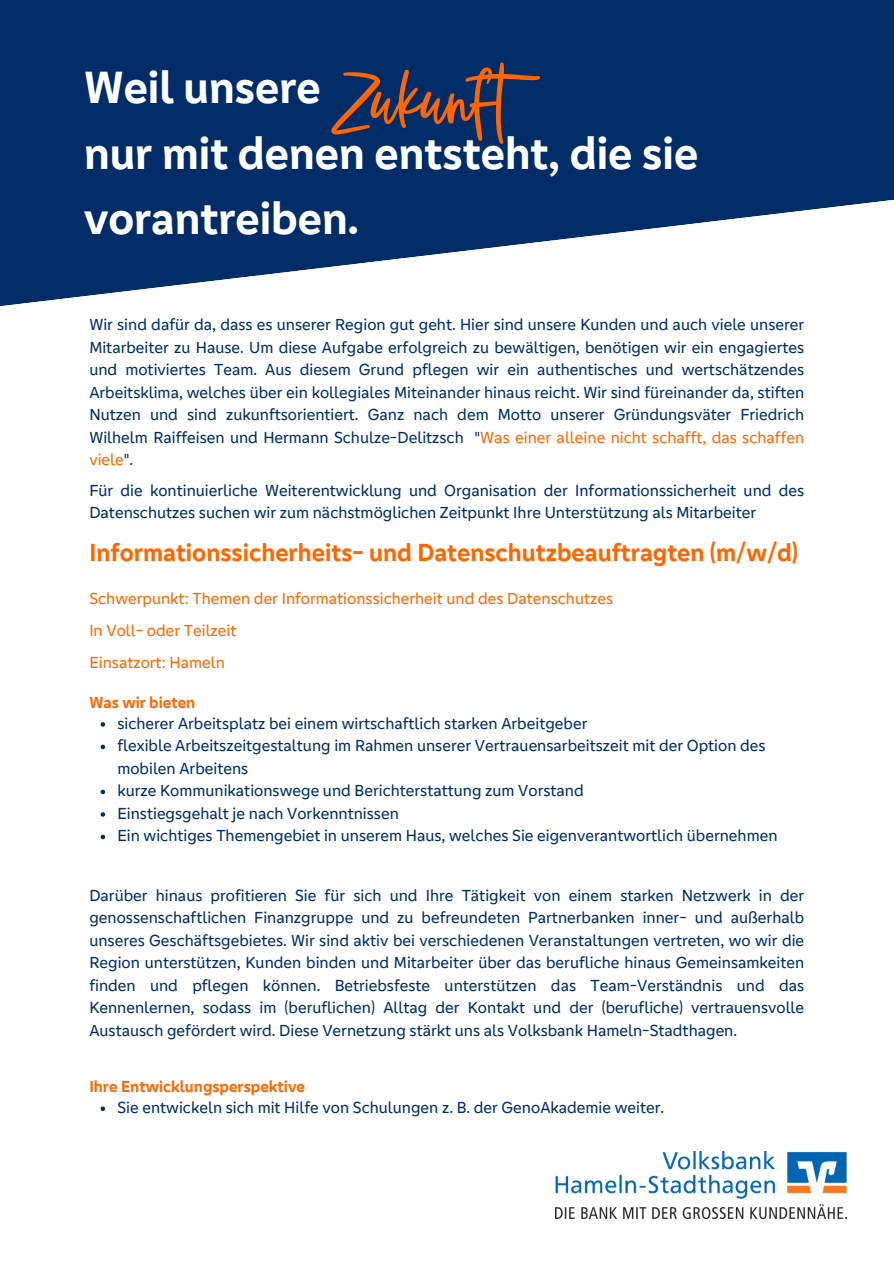
<style>
.page{position:relative;width:894px;height:1264px;background:#fff}
.page>*{position:absolute;margin:0;border:0;box-sizing:border-box;transform-origin:0 0}
.t1{font:100.05px "Sugar Melon";color:#f60}
.t2{font:700 46.65px/65.2px "Genos GFG";color:#fff}
.t3{font:700 25.5px "Genos GFG";color:#f60}
.t4{font:16.5px/22.5px "Genos GFG";color:#002d67}
.t5{font:16.5px "Genos GFG";color:#f60}
.t6{font:700 16.5px "Genos GFG";color:#f60}
.s1{color:#f60}
</style>
<div class="page">
<svg style="left:0;top:0;width:893px;height:307px;fill:#002d67"></svg>
<img style="left:556px;top:1151px;width:290px;height:67px">
<svg style="left:101px;top:722px;width:4px;height:4px"></svg>
<svg style="left:101px;top:744px;width:4px;height:5px"></svg>
<svg style="left:101px;top:789px;width:4px;height:5px"></svg>
<svg style="left:101px;top:812px;width:4px;height:4px"></svg>
<svg style="left:101px;top:834px;width:4px;height:5px"></svg>
<svg style="left:101px;top:1106px;width:4px;height:4px"></svg>
<p class="t1" style="left:331px;top:57px;width:242px">Zukunft</p>
<h2 class="t2" style="left:84px;top:55px;width:615px">Weil unsere<br>nur mit denen entsteht, die sie vorantreiben.</h2>
<h4 class="t4" style="left:89px;top:314px;width:716px;text-align:justify">Wir sind dafür da, dass es unserer Region gut geht. Hier sind unsere Kunden und auch viele unserer Mitarbeiter zu Hause. Um diese Aufgabe erfolgreich zu bewältigen, benötigen wir ein engagiertes und motiviertes Team. Aus diesem Grund pflegen wir ein authentisches und wertschätzendes Arbeitsklima, welches über ein kollegiales Miteinander hinaus reicht. Wir sind füreinander da, stiften Nutzen und sind zukunftsorientiert. Ganz nach dem Motto unserer Gründungsväter Friedrich Wilhelm Raiffeisen und Hermann Schulze-Delitzsch "<span class="s1">Was einer alleine nicht schafft, das schaffen viele</span>".</h4>
<p class="t4" style="left:89px;top:479px;width:716px">Für die kontinuierliche Weiterentwicklung und Organisation der Informationssicherheit und des<br>Datenschutzes suchen wir zum nächstmöglichen Zeitpunkt Ihre Unterstützung als Mitarbeiter</p>
<h3 class="t3" style="left:89px;top:537px;width:710px">Informationssicherheits- und Datenschutzbeauftragten (m/w/d)</h3>
<p class="t5" style="left:89px;top:589px;width:525px">Schwerpunkt: Themen der Informationssicherheit und des Datenschutzes</p>
<p class="t5" style="left:89px;top:620px;width:149px">In Voll- oder Teilzeit</p>
<p class="t5" style="left:89px;top:652px;width:137px">Einsatzort: Hameln</p>
<p class="t6" style="left:89px;top:692px;width:107px">Was wir bieten</p>
<p class="t4" style="left:117px;top:712px;width:471px">sicherer Arbeitsplatz bei einem wirtschaftlich starken Arbeitgeber</p>
<p class="t4" style="left:117px;top:734px;width:649px">flexible Arbeitszeitgestaltung im Rahmen unserer Vertrauensarbeitszeit mit der Option des mobilen Arbeitens</p>
<p class="t4" style="left:117px;top:779px;width:468px">kurze Kommunikationswege und Berichterstattung zum Vorstand</p>
<p class="t4" style="left:117px;top:802px;width:283px">Einstiegsgehalt je nach Vorkenntnissen</p>
<p class="t4" style="left:117px;top:824px;width:661px">Ein wichtiges Themengebiet in unserem Haus, welches Sie eigenverantwortlich übernehmen</p>
<h4 class="t4" style="left:89px;top:884px;width:716px;text-align:justify">Darüber hinaus profitieren Sie für sich und Ihre Tätigkeit von einem starken Netzwerk in der genossenschaftlichen Finanzgruppe und zu befreundeten Partnerbanken inner- und außerhalb unseres Geschäftsgebietes. Wir sind aktiv bei verschiedenen Veranstaltungen vertreten, wo wir die Region unterstützen, Kunden binden und Mitarbeiter über das berufliche hinaus Gemeinsamkeiten finden und pflegen können. Betriebsfeste unterstützen das Team-Verständnis und das Kennenlernen, sodass im (beruflichen) Alltag der Kontakt und der (berufliche) vertrauensvolle Austausch gefördert wird. Diese Vernetzung stärkt uns als Volksbank Hameln-Stadthagen.</h4>
<p class="t6" style="left:89px;top:1076px;width:217px">Ihre Entwicklungsperspektive</p>
<p class="t4" style="left:117px;top:1096px;width:548px">Sie entwickeln sich mit Hilfe von Schulungen z. B. der GenoAkademie weiter.</p>
</div>
